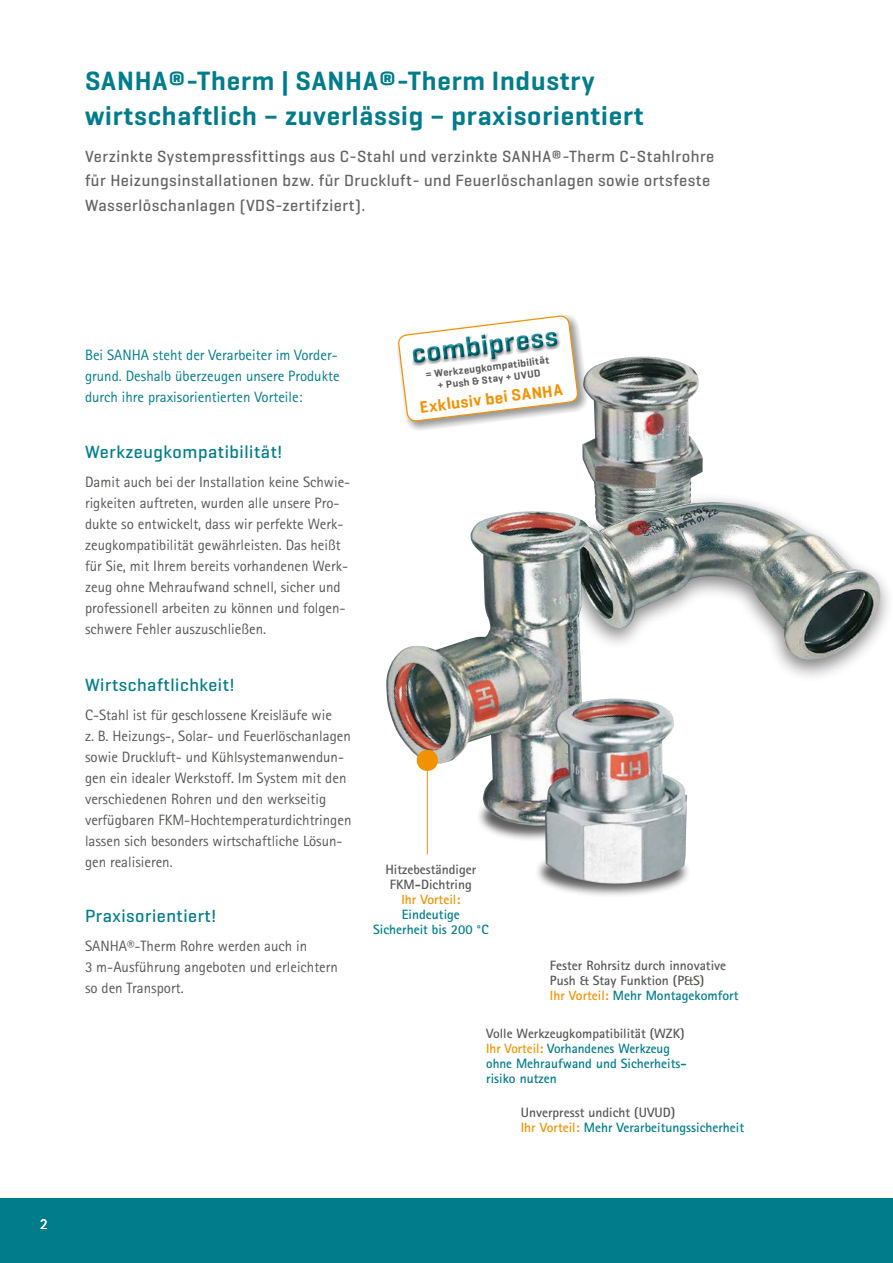
<style>
.page{position:relative;width:893px;height:1263px;background:#fff}
.page>*{position:absolute;margin:0;border:0;box-sizing:border-box;transform-origin:0 0}
.t1{font:600 27px/34.5px "Geogrotesque";letter-spacing:.03em;color:#007c8b}
.t2{font:500 18px "Geogrotesque";letter-spacing:.03em;color:#007c8b}
.t3{font:600 16.65px "Geogrotesque";color:#f39200}
.t4{font:500 16.5px/24px "Geogrotesque";letter-spacing:.03em;color:#646363}
.t5{font:15px/21px "Rotis Sans Serif";color:#575756}
.t6{font:15px/21px "Rotis Sans Serif";color:#007c8b}
.t7{font:15px "Rotis Sans Serif";color:#fff}
.t8{font:700 13.5px/15px "Rotis Sans Serif";color:#007c8b}
.t9{font:700 13.5px/15px "Rotis Sans Serif";color:#575756;text-align:center}
.t10{font:700 13.5px "Rotis Sans Serif";color:#f39200}
.t11{font:600 10.5px/12.1px "Geogrotesque";color:#575756;text-align:center}
.s1{color:#f39200}
.s2{color:#007c8b}
.s3{color:#575756}
</style>
<div class="page">
<div style="left:0;top:1198px;width:893px;height:65px;background:#007c8b"></div>
<hr style="left:427px;top:761px;width:1px;height:93px;background:#f39200">
<img style="left:582px;top:357px;width:121px;height:136px">
<div style="left:555px;top:493px;width:338px;height:190px;background:#000;opacity:.5"></div>
<img style="left:571px;top:502px;width:309px;height:158px">
<div style="left:535px;top:846px;width:156px;height:52px;background:#000;opacity:.64"></div>
<div style="left:475px;top:790px;width:113px;height:53px;background:#000;opacity:.64"></div>
<img style="left:386px;top:511px;width:212px;height:315px">
<img style="left:545px;top:698px;width:142px;height:186px">
<div style="left:417px;top:750px;width:21px;height:21px;background:#f39200;border-radius:50%"></div>
<svg style="left:397px;top:326px;width:191px;height:105px"></svg>
<svg style="left:398px;top:315px;width:180px;height:116px"></svg>
<h1 class="t1" style="left:85px;top:64px;width:560px">SANHA®-Therm | SANHA®-Therm Industry wirtschaftlich – zuverlässig – praxisorientiert</h1>
<p class="t4" style="left:85px;top:144px;width:631px">Verzinkte Systempressfittings aus C-Stahl und verzinkte SANHA®-Therm C-Stahlrohre für Heizungsinstallationen bzw. für Druckluft- und Feuerlöschanlagen sowie ortsfeste<br>Wasserlöschanlagen (VDS-zertifziert).</p>
<p class="t7" style="left:40px;top:1215px;width:9px">2</p>
<p class="t6" style="left:85px;top:344px;width:256px">Bei SANHA steht der Verarbeiter im Vorder&shy;grund. Deshalb überzeugen unsere Produkte durch ihre praxisorientierten Vorteile:</p>
<p class="t2" style="left:85px;top:440px;width:199px">Werkzeugkompatibilität!</p>
<p class="t5" style="left:85px;top:472px;width:267px">Damit auch bei der Installation keine Schwie&shy;rigkeiten auftreten, wurden alle unsere Pro&shy;dukte so entwickelt, dass wir perfekte Werk&shy;zeugkompatibilität gewährleisten. Das heißt für Sie, mit Ihrem bereits vorhandenen Werk&shy;zeug ohne Mehraufwand schnell, sicher und professionell arbeiten zu können und folgen&shy;schwere Fehler auszuschließen.</p>
<p class="t2" style="left:85px;top:673px;width:151px">Wirtschaftlichkeit!</p>
<p class="t5" style="left:85px;top:704px;width:268px">C-Stahl ist für geschlossene Kreisläufe wie<br>z. B. Heizungs-, Solar- und Feuerlöschanlagen sowie Druckluft- und Kühlsystemanwendun&shy;gen ein idealer Werkstoff. Im System mit den verschiedenen Rohren und den werkseitig verfügbaren FKM-Hochtemperaturdichtringen lassen sich besonders wirtschaftliche Lösun&shy;gen realisieren.</p>
<p class="t2" style="left:85px;top:904px;width:133px">Praxisorientiert!</p>
<p class="t5" style="left:85px;top:936px;width:254px">SANHA®-Therm Rohre werden auch in<br>3 m-Ausführung angeboten und erleichtern so den Transport.</p>
<p class="t11" style="left:425px;top:369px;width:126px;rotate:-7deg">= Werkzeugkompatibilität + Push &amp; Stay + UVUD</p>
<p class="t3" style="left:419px;top:397px;width:144px;rotate:-7deg">Exklusiv bei SANHA</p>
<p class="t9" style="left:385px;top:861px;width:92px">Hitzebeständiger<br>FKM-Dichtring</p>
<p class="t10" style="left:401px;top:890px;width:60px">Ihr Vorteil:</p>
<p class="t8" style="left:373px;top:906px;width:117px;text-align:center">Eindeutige<br>Sicherheit bis 200 °C</p>
<p class="t9" style="left:550px;top:957px;width:190px;text-align:left">Fester Rohrsitz durch innovative<br>Push &amp; Stay Funktion (P&amp;S)<br><span class="s1">Ihr Vorteil:</span> <span class="s2">Mehr Montagekomfort</span></p>
<p class="t8" style="left:486px;top:1025px;width:202px"><span class="s3">Volle Werkzeugkompatibilität (WZK)<br></span><span class="s1">Ihr Vorteil:</span> Vorhandenes Werkzeug ohne Mehraufwand und Sicherheits&shy;risiko nutzen</p>
<p class="t8" style="left:521px;top:1104px;width:225px"><span class="s3">Unverpresst undicht (UVUD)<br></span><span class="s1">Ihr Vorteil:</span> Mehr Verarbeitungssicherheit</p>
</div>
